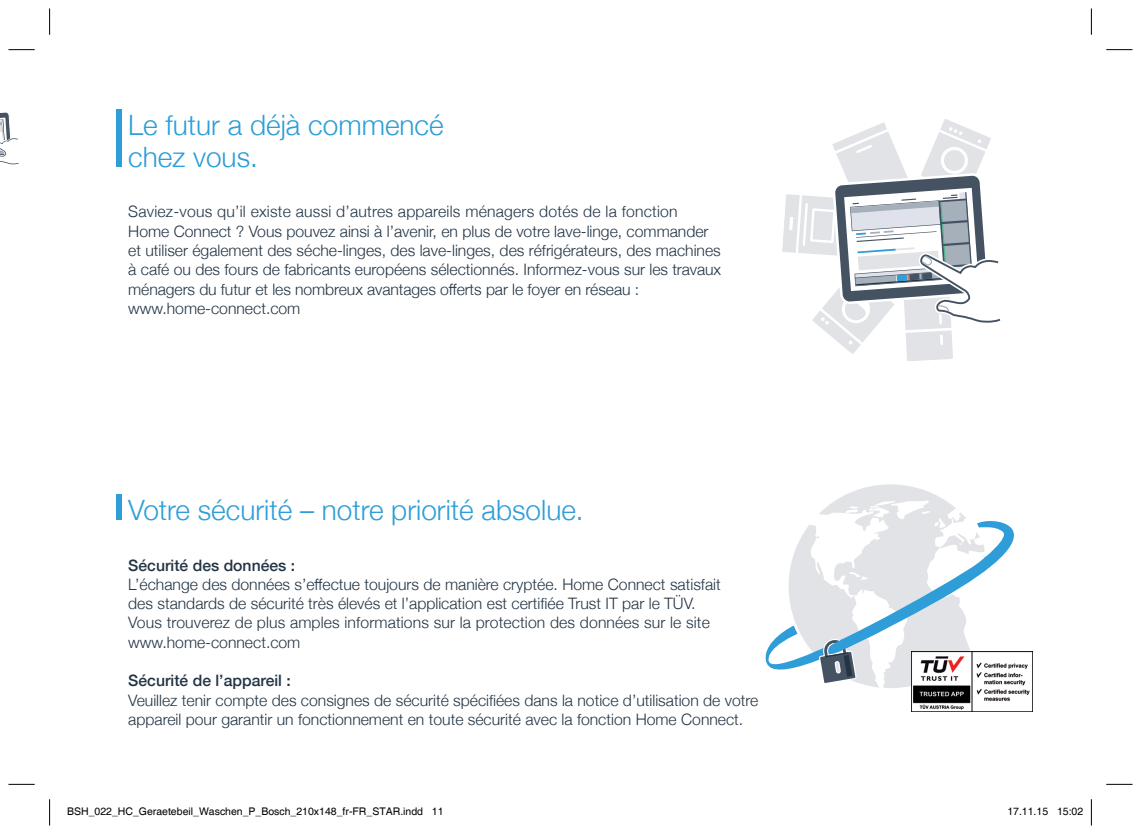
<style>
.page{position:relative;width:1141px;height:834px;background:#fff}
.page>*{position:absolute;margin:0;border:0;box-sizing:border-box;transform-origin:0 0}
.t1{font:300 28px/31.5px "Helvetica Neue";color:#2d9ed8}
.t2{font:300 15.75px/19.2px "Helvetica Neue";color:#223444}
.t3{font:500 15.75px "Helvetica Neue";color:#223444}
.t4{font:10.5px "Helvetica";color:#000}
</style>
<div class="page">
<svg style="left:819px;top:484px;width:144px;height:204px;fill:#e8e8eb"></svg>
<svg style="left:766px;top:515px;width:248px;height:169px"></svg>
<svg style="left:818px;top:639px;width:40px;height:44px;background:#7993a5"></svg>
<svg style="left:782px;top:119px;width:219px;height:242px"></svg>
<img style="left:912px;top:651px;width:120px;height:60px">
<div style="left:117px;top:109px;width:5px;height:57px;background:#2d9ed8"></div>
<div style="left:117px;top:494px;width:5px;height:25px;background:#2d9ed8"></div>
<svg style="left:0;top:112px;width:19px;height:53px"></svg>
<svg style="left:8px;top:49px;width:27px;height:1px"></svg>
<svg style="left:1106px;top:49px;width:26px;height:1px"></svg>
<svg style="left:8px;top:783px;width:27px;height:1px"></svg>
<svg style="left:1106px;top:783px;width:26px;height:1px"></svg>
<svg style="left:49px;top:8px;width:1px;height:27px"></svg>
<svg style="left:49px;top:799px;width:1px;height:26px"></svg>
<svg style="left:1091px;top:8px;width:1px;height:27px"></svg>
<svg style="left:1091px;top:799px;width:1px;height:26px"></svg>
<h1 class="t1" style="left:128px;top:108px;width:317px">Le futur a déjà commencé chez vous.</h1>
<p class="t2" style="left:128px;top:201px;width:594px">Saviez-vous qu’il existe aussi d’autres appareils ménagers dotés de la fonction Home Connect ? Vous pouvez ainsi à l’avenir, en plus de votre lave-linge, commander et utiliser également des séche-linges, des lave-linges, des réfrigérateurs, des machines à café ou des fours de fabricants européens sélectionnés. Informez-vous sur les travaux ménagers du futur et les nombreux avantages offerts par le foyer en réseau : www.home-connect.com</p>
<h1 class="t1" style="left:128px;top:492px;width:457px">Votre sécurité – notre priorité absolue.</h1>
<p class="t3" style="left:128px;top:552px;width:168px">Sécurité des données :</p>
<p class="t2" style="left:128px;top:573px;width:594px">L’échange des données s’effectue toujours de manière cryptée. Home Connect satisfait des standards de sécurité très élevés et l’application est certifiée Trust IT par le TÜV.<br>Vous trouverez de plus amples informations sur la protection des données sur le site www.home-connect.com</p>
<p class="t3" style="left:128px;top:667px;width:164px">Sécurité de l’appareil :</p>
<p class="t2" style="left:128px;top:689px;width:632px">Veuillez tenir compte des consignes de sécurité spécifiées dans la notice d’utilisation de votre appareil pour garantir un fonctionnement en toute sécurité avec la fonction Home Connect.</p>
<p class="t4" style="left:67px;top:805px;width:378px">BSH_022_HC_Geraetebeil_Waschen_P_Bosch_210x148_fr-FR_STAR.indd 11</p>
<p class="t4" style="left:1007px;top:805px;width:77px">17.11.15 15:02</p>
</div>
